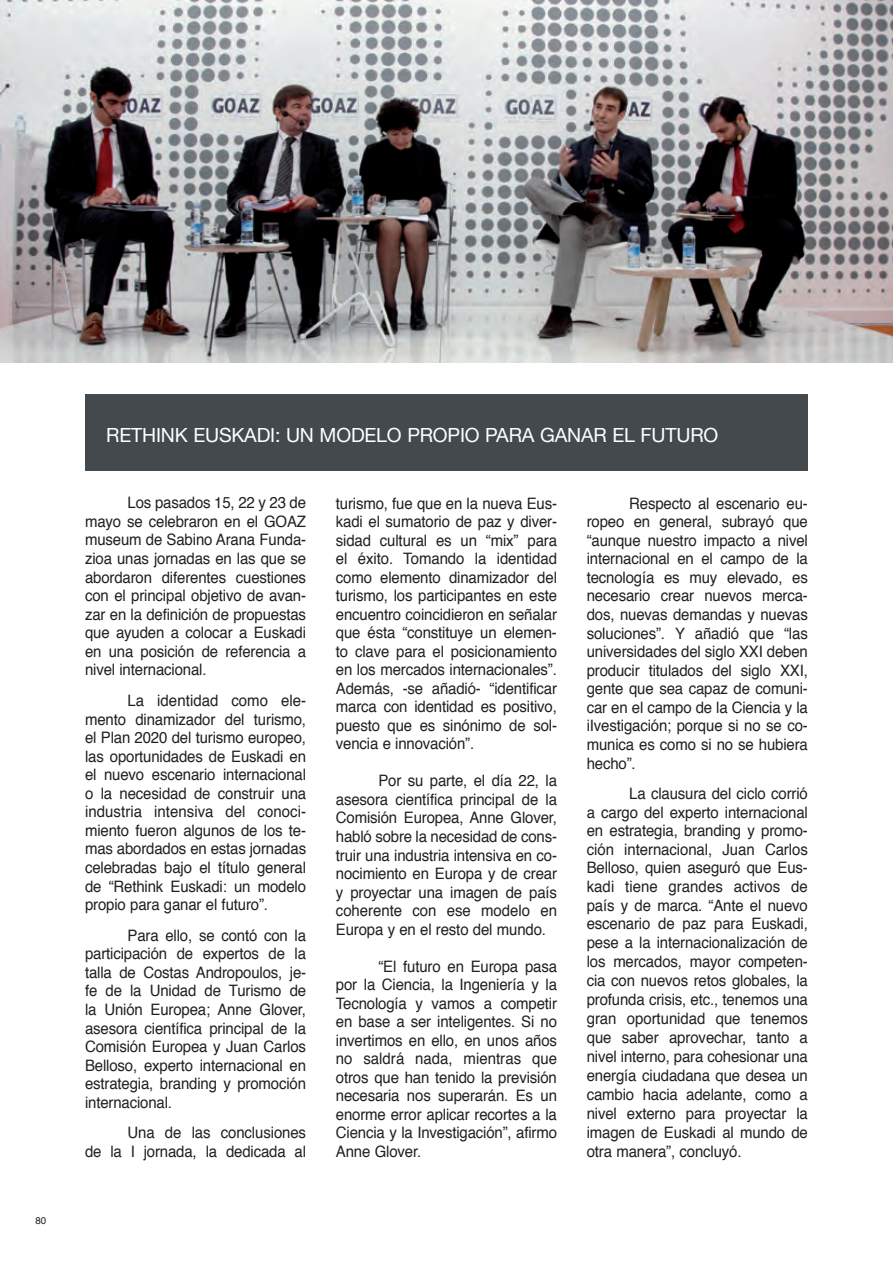
<style>
.page{position:relative;width:893px;height:1263px;background:#fff}
.page>*{position:absolute;margin:0;border:0;box-sizing:border-box;transform-origin:0 0}
.t1{font:19.5px "Helvetica Neue";color:#fff}
.t2{font:15.75px/18.6px "Helvetica";letter-spacing:-.01em;color:#231f20;text-align:justify;scale:.95 1}
.t3{font:9.75px "Helvetica";color:#231f20}
</style>
<div class="page">
<img style="left:0;top:0;width:893px;height:362px">
<div style="left:85px;top:394px;width:723px;height:77px;background:#43494d"></div>
<p class="t3" style="left:36px;top:1213px;width:12px">80</p>
<p class="t1" style="left:106px;top:423px;width:26px">RETHINK</p>
<p class="t1" style="left:193px;top:423px;width:24px">EUSKADI</p>
<p class="t1" style="left:275px;top:423px;width:59px">: UN MODELO</p>
<p class="t1" style="left:407px;top:423px;width:13px">PROPIO</p>
<p class="t1" style="left:485px;top:423px;width:13px">PARA</p>
<p class="t1" style="left:540px;top:423px;width:15px">GANAR</p>
<p class="t1" style="left:612px;top:423px;width:42px">EL FUTURO</p>
<p class="t2" style="left:85px;top:494px;width:234px;text-align:left;text-indent:43px">Los pasados 15, 22 y 23 de mayo se celebraron en el GOAZ museum de Sabino Arana Funda&shy;zioa unas jornadas en las que se abordaron diferentes cuestiones con el principal objetivo de avan&shy;zar en la definición de propuestas que ayuden a colocar a Euskadi en una posición de referencia a nivel internacional.</p>
<p class="t2" style="left:85px;top:692px;width:234px;text-indent:43px">La identidad como ele&shy;mento dinamizador del turismo, el Plan 2020 del turismo europeo, las oportunidades de Euskadi en el nuevo escenario internacional o la necesidad de construir una industria intensiva del conoci&shy;miento fueron algunos de los te&shy;mas abordados en estas jornadas celebradas bajo el título general de “Rethink Euskadi: un modelo propio para ganar el futuro”.</p>
<p class="t2" style="left:85px;top:926px;width:234px;text-indent:43px">Para ello, se contó con la participación de expertos de la talla de Costas Andropoulos, je&shy;fe de la U nidad de Turismo de la U nión Europea; Anne Glover, asesora científica principal de la Comisión Europea y Juan Carlos Belloso, experto internacional en estrategia, branding y promoción internacional.</p>
<p class="t2" style="left:85px;top:1124px;width:234px;text-align:right">U na de las conclusiones<br>de la I jornada, la dedicada al</p>
<p class="t2" style="left:336px;top:494px;width:234px">turismo, fue que en la nueva Eus&shy;kadi el sumatorio de paz y diver&shy;sidad cultural es un “mix” para el éxito. Tomando la identidad como elemento dinamizador del turismo, los participantes en este encuentro coincidieron en señalar que ésta “constituye un elemen&shy;to clave para el posicionamiento en los mercados internacionales”.<br>Además, -se añadió- “identificar marca con identidad es positivo, puesto que es sinónimo de sol&shy;vencia e innovación”.</p>
<p class="t2" style="left:336px;top:772px;width:234px;text-indent:43px">Por su parte, el día 22, la asesora científica principal de la Comisión Europea, Anne Glover, habló sobre la necesidad de cons&shy;truir una industria intensiva en co&shy;nocimiento en Europa y de crear y proyectar una imagen de país coherente con ese modelo en Europa y en el resto del mundo.</p>
<p class="t2" style="left:336px;top:957px;width:234px;text-indent:43px">“El futuro en Europa pasa por la Ciencia, la I ngeniería y la Tecnología y vamos a competir en base a ser inteligentes. Si no invertimos en ello, en unos años no saldrá nada, mientras que otros que han tenido la previsión necesaria nos superarán. Es un enorme error aplicar recortes a la Ciencia y la I nvestigación”, afirmo Anne Glover.</p>
<p class="t2" style="left:587px;top:494px;width:234px;text-indent:43px">Respecto al escenario eu&shy;ropeo en general, subrayó que “aunque nuestro impacto a nivel internacional en el campo de la tecnología es muy elevado, es necesario crear nuevos merca&shy;dos, nuevas demandas y nuevas soluciones”. Y añadió que “las universidades del siglo XXI deben producir titulados del siglo XXI , gente que sea capaz de comuni&shy;car en el campo de la Ciencia y la iIvestigación; porque si no se co&shy;munica es como si no se hubiera hecho”.</p>
<p class="t2" style="left:587px;top:785px;width:234px;text-indent:43px">La clausura del ciclo corrió a cargo del experto internacional en estrategia, branding y promo&shy;ción internacional, Juan Carlos Belloso, quien aseguró que Eus&shy;kadi tiene grandes activos de país y de marca. “Ante el nuevo escenario de paz para Euskadi, pese a la internacionalización de los mercados, mayor competen&shy;cia con nuevos retos globales, la profunda crisis, etc., tenemos una gran oportunidad que tenemos que saber aprovechar, tanto a nivel interno, para cohesionar una energía ciudadana que desea un cambio hacia adelante, como a nivel externo para proyectar la imagen de Euskadi al mundo de otra manera”, concluyó.</p>
</div>
